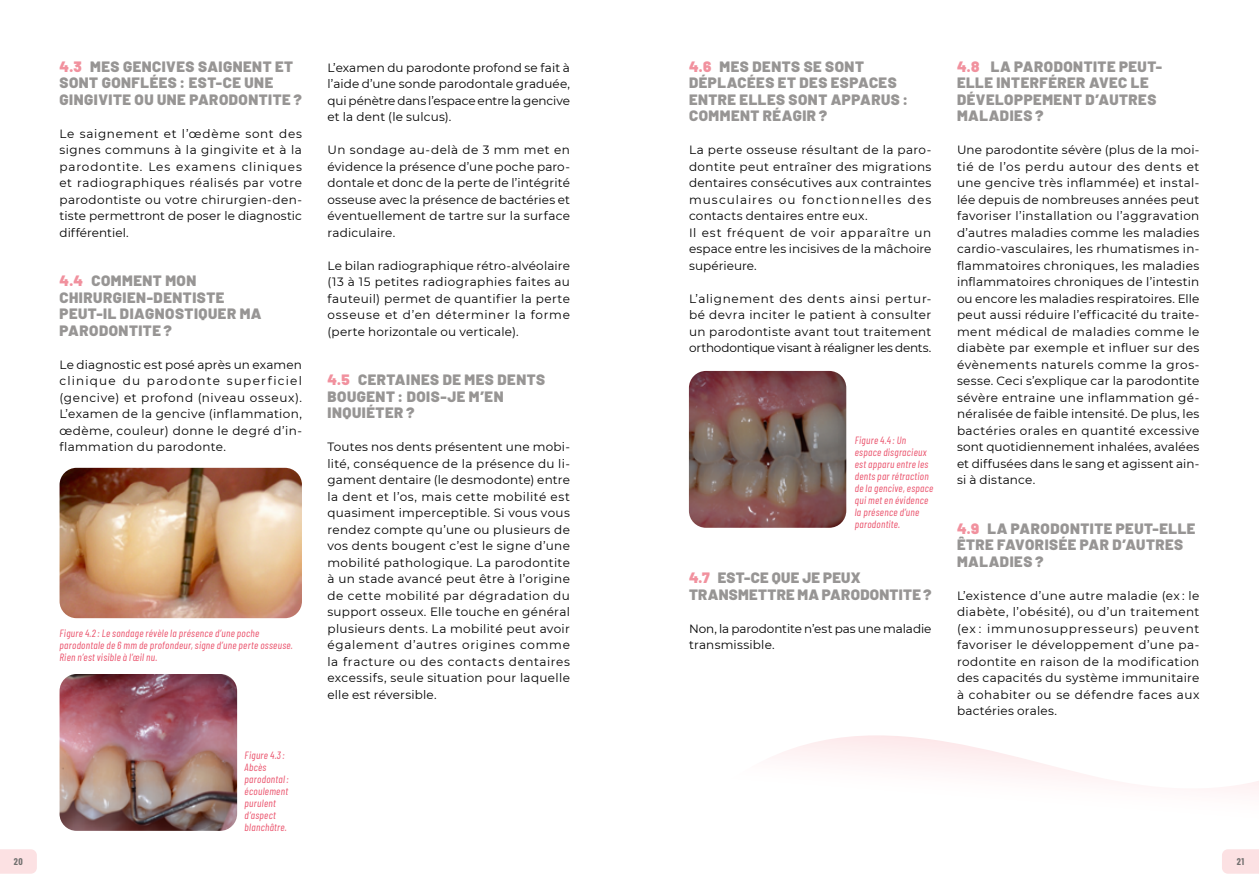
<style>
.page{position:relative;width:1259px;height:893px;background:#fff}
.page>*{position:absolute;margin:0;border:0;box-sizing:border-box;transform-origin:0 0}
.t1{font:900 15px/16.5px "Barlow";letter-spacing:.035em;color:#979594}
.t2{font:12px/16.5px "Montserrat";letter-spacing:.02em;color:#000;text-align:justify}
.t3{font:12px/16.5px "Montserrat";color:#000}
.t4{font:italic 10.5px/12px "Barlow Condensed";letter-spacing:.03em;color:#ea506a}
.t5{font:700 9.45px "Barlow Condensed";color:#71706f}
.s1{color:#f1919e}
</style>
<div class="page">
<svg style="left:0;top:849px;width:37px;height:25px"></svg>
<img style="left:60px;top:468px;width:242px;height:150px">
<img style="left:689px;top:371px;width:157px;height:157px">
<img style="left:60px;top:674px;width:177px;height:157px">
<svg style="left:778px;top:735px;width:481px;height:139px"></svg>
<p class="t1" style="left:60px;top:57px;width:244px"><span class="s1">4.3</span> MES GENCIVES SAIGNENT ET<br>SONT GONFLÉES : EST-CE UNE<br>GINGIVITE OU UNE PARODONTITE ?</p>
<p class="t2" style="left:60px;top:125px;width:244px">Le saignement et l’œdème sont des signes communs à la gingivite et à la parodontite. Les examens cliniques et radiographiques réalisés par votre parodontiste ou votre chirurgien-den&shy;tiste permettront de poser le diagnostic différentiel.</p>
<p class="t1" style="left:60px;top:272px;width:204px"><span class="s1">4.4</span> COMMENT MON<br>CHIRURGIEN-DENTISTE<br>PEUT-IL DIAGNOSTIQUER MA<br>PARODONTITE ?</p>
<p class="t2" style="left:60px;top:356px;width:244px">Le diagnostic est posé après un examen clinique du parodonte superficiel (gencive) et profond (niveau osseux).<br>L’examen de la gencive (inflammation, œdème, couleur) donne le degré d’in&shy;flammation du parodonte.</p>
<p class="t4" style="left:60px;top:627px;width:235px">Figure 4.2: Le sondage révèle la présence d’une poche parodontale de 6 mm de profondeur, signe d’une perte osseuse.<br>Rien n’est visible à l’œil nu.</p>
<p class="t4" style="left:244px;top:748px;width:46px">Figure 4.3:<br>Abcès parodontal : écoulement purulent d’aspect blanchâtre.</p>
<p class="t1" style="left:689px;top:57px;width:221px"><span class="s1">4.6</span> MES DENTS SE SONT<br>DÉPLACÉES ET DES ESPACES<br>ENTRE ELLES SONT APPARUS :<br>COMMENT RÉAGIR ?</p>
<p class="t2" style="left:689px;top:141px;width:244px;text-align:left">La perte osseuse résultant de la paro&shy;dontite peut entraîner des migrations dentaires consécutives aux contraintes musculaires ou fonctionnelles des contacts dentaires entre eux.<br>Il est fréquent de voir apparaître un espace entre les incisives de la mâchoire supérieure.</p>
<p class="t2" style="left:689px;top:290px;width:244px">L’alignement des dents ainsi pertur&shy;bé devra inciter le patient à consulter un parodontiste avant tout traitement orthodontique visant à réaligner les dents.</p>
<p class="t2" style="left:327px;top:59px;width:244px">L’examen du parodonte profond se fait à l’aide d’une sonde parodontale graduée, qui pénètre dans l’espace entre la gencive et la dent (le sulcus).</p>
<p class="t2" style="left:327px;top:141px;width:244px">Un sondage au-delà de 3 mm met en évidence la présence d’une poche paro&shy;dontale et donc de la perte de l’intégrité osseuse avec la présence de bactéries et éventuellement de tartre sur la surface radiculaire.</p>
<p class="t2" style="left:327px;top:257px;width:244px">Le bilan radiographique rétro-alvéolaire (13 à 15 petites radiographies faites au fauteuil) permet de quantifier la perte osseuse et d’en déterminer la forme (perte horizontale ou verticale).</p>
<p class="t1" style="left:327px;top:371px;width:219px"><span class="s1">4.5</span> CERTAINES DE MES DENTS<br>BOUGENT : DOIS-JE M’EN<br>INQUIÉTER ?</p>
<p class="t2" style="left:327px;top:438px;width:244px">Toutes nos dents présentent une mobi&shy;lité, conséquence de la présence du li&shy;gament dentaire (le desmodonte) entre la dent et l’os, mais cette mobilité est quasiment imperceptible. Si vous vous rendez compte qu’une ou plusieurs de vos dents bougent c’est le signe d’une mobilité pathologique. La parodontite à un stade avancé peut être à l’origine de cette mobilité par dégradation du support osseux. Elle touche en général plusieurs dents. La mobilité peut avoir également d’autres origines comme la fracture ou des contacts dentaires excessifs, seule situation pour laquelle elle est réversible.</p>
<p class="t4" style="left:855px;top:433px;width:80px">Figure 4.4 : Un espace disgracieux est apparu entre les dents par rétraction de la gencive, espace qui met en évidence la présence d’une parodontite.</p>
<p class="t1" style="left:689px;top:569px;width:244px"><span class="s1">4.7</span> EST-CE QUE JE PEUX<br>TRANSMETTRE MA PARODONTITE ?</p>
<p class="t3" style="left:689px;top:620px;width:244px">Non, la parodontite n’est pas une maladie transmissible.</p>
<p class="t1" style="left:957px;top:57px;width:207px"><span class="s1">4.8</span> LA PARODONTITE PEUT-<br>ELLE INTERFÉRER AVEC LE<br>DÉVELOPPEMENT D’AUTRES<br>MALADIES ?</p>
<p class="t2" style="left:957px;top:141px;width:244px">Une parodontite sévère (plus de la moi&shy;tié de l’os perdu autour des dents et une gencive très inflammée) et instal&shy;lée depuis de nombreuses années peut favoriser l’installation ou l’aggravation d’autres maladies comme les maladies cardio-vasculaires, les rhumatismes in&shy;flammatoires chroniques, les maladies inflammatoires chroniques de l’intestin ou encore les maladies respiratoires. Elle peut aussi réduire l’efficacité du traite&shy;ment médical de maladies comme le diabète par exemple et influer sur des évènements naturels comme la gros&shy;sesse. Ceci s’explique car la parodontite sévère entraine une inflammation gé&shy;néralisée de faible intensité. De plus, les bactéries orales en quantité excessive sont quotidiennement inhalées, avalées et diffusées dans le sang et agissent ain&shy;si à distance.</p>
<p class="t1" style="left:957px;top:519px;width:240px"><span class="s1">4.9</span> LA PARODONTITE PEUT-ELLE<br>ÊTRE FAVORISÉE PAR D’AUTRES<br>MALADIES ?</p>
<p class="t2" style="left:957px;top:587px;width:244px">L’existence d’une autre maladie (ex : le diabète, l’obésité), ou d’un traitement (ex : immunosuppresseurs) peuvent favoriser le développement d’une pa&shy;rodontite en raison de la modification des capacités du système immunitaire à cohabiter ou se défendre faces aux bactéries orales.</p>
<p class="t5" style="left:14px;top:855px;width:10px">20</p>
<p class="t5" style="left:1237px;top:855px;width:9px">21</p>
</div>
